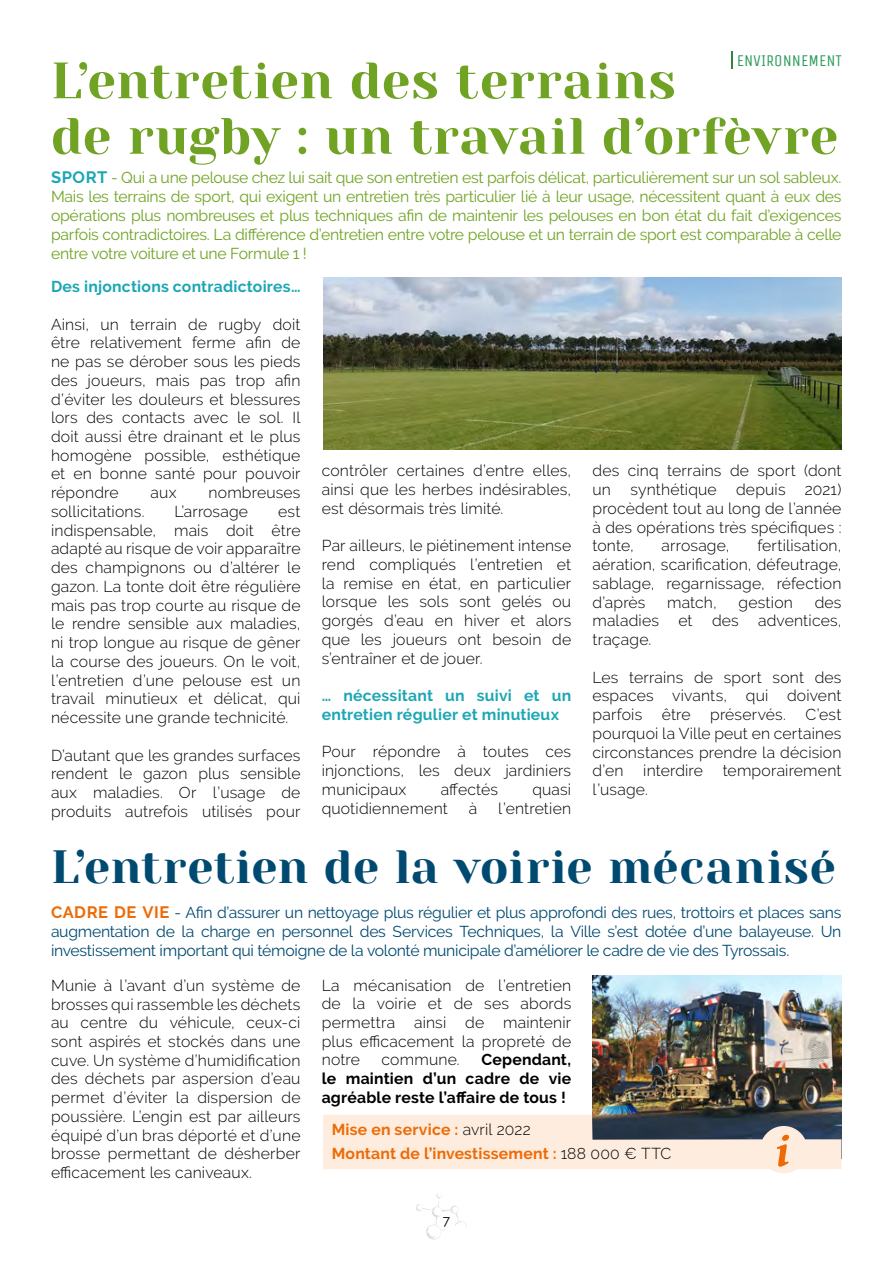
<style>
.page{position:relative;width:893px;height:1263px;background:#fff}
.page>*{position:absolute;margin:0;border:0;box-sizing:border-box;transform-origin:0 0}
.t1{font:51px/55.5px "Yeseva One";letter-spacing:.01em;color:#70a323}
.t2{font:46.5px "Yeseva One";letter-spacing:.01em;color:#004a71}
.t3{font:16.5px "Unica One";color:#2d9b5c}
.t4{font:300 15.75px/18.8px "Raleway";letter-spacing:.01em;color:#000;text-align:justify}
.t5{font:15.75px/18.9px "Raleway";letter-spacing:-.02em;color:#70a323;text-align:justify}
.t6{font:15.75px/18.9px "Raleway";letter-spacing:-.02em;color:#004a71;text-align:justify}
.t7{font:700 15.75px/18.8px "Raleway";letter-spacing:.015em;color:#1ca7b4}
.t8{font:700 15.75px/18.8px "Raleway";letter-spacing:.015em;color:#000;text-align:justify}
.t9{font:700 15.75px/24px "Raleway";letter-spacing:.015em;color:#ed6b06}
.t10{font:13.5px "Raleway";color:#000}
.s1{font-weight:700;font-size:16.5px;color:#1ca7b4}
.s2{font-weight:700;font-size:16.5px;color:#ed6b06}
.s3{font-weight:300;color:#000}
</style>
<div class="page">
<svg style="left:416px;top:1193px;width:51px;height:47px"></svg>
<svg style="left:731px;top:52px;width:2px;height:17px"></svg>
<img style="left:592px;top:976px;width:249px;height:139px">
<svg style="left:323px;top:1115px;width:518px;height:58px"></svg>
<img style="left:323px;top:277px;width:519px;height:172px">
<p class="t3" style="left:737px;top:51px;width:107px">ENVIRONNEMENT</p>
<h1 class="t1" style="left:51px;top:51px;width:789px">L’entretien des terrains<br>de rugby : un travail d’orfèvre</h1>
<p class="t5" style="left:51px;top:168px;width:792px"><span class="s1">SPORT</span> - Qui a une pelouse chez lui sait que son entretien est parfois délicat, particulièrement sur un sol sableux.<br>Mais les terrains de sport, qui exigent un entretien très particulier lié à leur usage, nécessitent quant à eux des opérations plus nombreuses et plus techniques afin de maintenir les pelouses en bon état du fait d’exigences parfois contradictoires. La différence d’entretien entre votre pelouse et un terrain de sport est comparable à celle entre votre voiture et une Formule 1 !</p>
<p class="t7" style="left:51px;top:277px;width:251px">Des injonctions contradictoires…</p>
<p class="t4" style="left:51px;top:315px;width:251px">Ainsi, un terrain de rugby doit être relativement ferme afin de ne pas se dérober sous les pieds des joueurs, mais pas trop afin d’éviter les douleurs et blessures lors des contacts avec le sol. Il doit aussi être drainant et le plus homogène possible, esthétique et en bonne santé pour pouvoir répondre</p>
<p class="t4" style="left:151px;top:483px;width:27px">aux</p>
<p class="t4" style="left:209px;top:483px;width:93px">nombreuses</p>
<p class="t4" style="left:51px;top:502px;width:95px">sollicitations.</p>
<p class="t4" style="left:175px;top:502px;width:75px">L’arrosage</p>
<p class="t4" style="left:51px;top:502px;width:251px;text-indent:227px">est indispensable, mais doit être adapté au risque de voir apparaître des champignons ou d’altérer le gazon. La tonte doit être régulière mais pas trop courte au risque de le rendre sensible aux maladies, ni trop longue au risque de gêner la course des joueurs. On le voit, l’entretien d’une pelouse est un travail minutieux et délicat, qui nécessite une grande technicité.</p>
<p class="t4" style="left:51px;top:746px;width:251px">D’autant que les grandes surfaces rendent le gazon plus sensible aux maladies. Or l’usage de produits autrefois utilisés pour</p>
<p class="t4" style="left:322px;top:461px;width:251px">contrôler certaines d’entre elles, ainsi que les herbes indésirables, est désormais très limité.</p>
<p class="t4" style="left:322px;top:536px;width:251px">Par ailleurs, le piétinement intense rend compliqués l’entretien et la remise en état, en particulier lorsque les sols sont gelés ou gorgés d’eau en hiver et alors que les joueurs ont besoin de s’entraîner et de jouer.</p>
<p class="t7" style="left:322px;top:686px;width:251px">… nécessitant un suivi et un entretien régulier et minutieux</p>
<p class="t4" style="left:322px;top:742px;width:251px">Pour répondre à toutes ces injonctions, les deux jardiniers municipaux</p>
<p class="t4" style="left:441px;top:780px;width:59px">affectés</p>
<p class="t4" style="left:532px;top:780px;width:40px">quasi</p>
<p class="t4" style="left:322px;top:798px;width:128px">quotidiennement</p>
<p class="t4" style="left:469px;top:798px;width:10px">à</p>
<p class="t4" style="left:498px;top:798px;width:74px">l’entretien</p>
<p class="t4" style="left:592px;top:461px;width:251px">des cinq terrains de sport (dont un synthétique depuis 2021) procèdent tout au long de l’année à des opérations très spécifiques : tonte,</p>
<p class="t4" style="left:592px;top:536px;width:251px;text-indent:165px">fertilisation, aération, scarification, défeutrage, sablage, regarnissage, réfection d’après</p>
<p class="t4" style="left:662px;top:536px;width:69px">arrosage,</p>
<p class="t4" style="left:592px;top:593px;width:251px;text-indent:222px">des maladies et des adventices, traçage.</p>
<p class="t4" style="left:592px;top:667px;width:251px">Les terrains de sport sont des espaces vivants, qui doivent parfois être préservés. C’est pourquoi la Ville peut en certaines circonstances prendre la décision d’en</p>
<p class="t4" style="left:667px;top:593px;width:51px">match,</p>
<p class="t4" style="left:739px;top:593px;width:56px">gestion</p>
<p class="t4" style="left:643px;top:761px;width:61px">interdire</p>
<p class="t4" style="left:723px;top:761px;width:120px">temporairement</p>
<p class="t4" style="left:592px;top:780px;width:57px">l’usage.</p>
<h2 class="t2" style="left:51px;top:833px;width:786px">L’entretien de la voirie mécanisé</h2>
<p class="t6" style="left:51px;top:903px;width:792px"><span class="s2">CADRE DE VIE</span> - Afin d’assurer un nettoyage plus régulier et plus approfondi des rues, trottoirs et places sans augmentation de la charge en personnel des Services Techniques, la Ville s’est dotée d’une balayeuse. Un investissement important qui témoigne de la volonté municipale d’améliorer le cadre de vie des Tyrossais.</p>
<p class="t4" style="left:51px;top:976px;width:251px">Munie à l’avant d’un système de brosses qui rassemble les déchets au centre du véhicule, ceux-ci sont aspirés et stockés dans une cuve. Un système d’humidification des déchets par aspersion d’eau permet d’éviter la dispersion de poussière. L’engin est par ailleurs équipé d’un bras déporté et d’une brosse permettant de désherber efficacement les caniveaux.</p>
<p class="t4" style="left:322px;top:975px;width:251px">La mécanisation de l’entretien de la voirie et de ses abords permettra ainsi de maintenir plus efficacement la propreté de notre</p>
<p class="t8" style="left:322px;top:1051px;width:251px;text-indent:160px">Cependant, le maintien d’un cadre de vie agréable reste l’affaire de tous !</p>
<p class="t4" style="left:382px;top:1050px;width:80px">commune.</p>
<p class="t9" style="left:332px;top:1118px;width:341px">Mise en service : <span class="s3">avril 2022<br></span>Montant de l’investissement : <span class="s3">188 000 € TTC</span></p>
<p class="t10" style="left:443px;top:1212px;width:9px">7</p>
</div>
